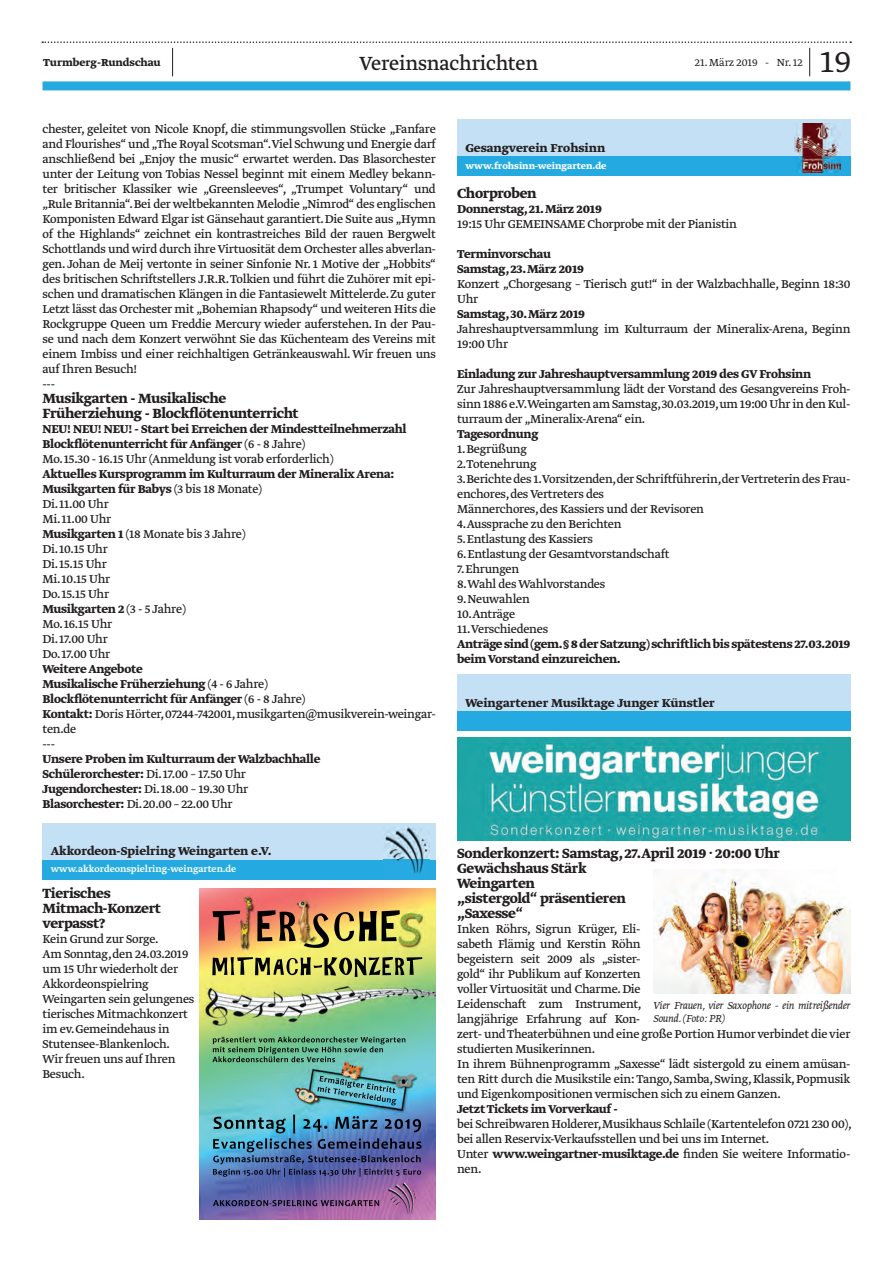
<style>
.page{position:relative;width:893px;height:1263px;background:#fff}
.page>*{position:absolute;margin:0;border:0;box-sizing:border-box;transform-origin:0 0}
.t1{font:300 36px "Greta Text Std";color:#231f20}
.t2{font:22.5px "Greta Text Std";letter-spacing:-.01em;color:#231f20}
.t3{font:700 15.75px/15px "Greta Text Std";letter-spacing:-.02em;color:#231f20}
.t4{font:13.5px/15px "Greta Text Std";letter-spacing:-.02em;color:#231f20}
.t5{font:700 13.5px/15px "Greta Text Std";letter-spacing:-.02em;color:#231f20}
.t6{font:700 13.5px "Greta Text Std";color:#231f20}
.t7{font:italic 300 12px/13.5px "Greta Text Std";letter-spacing:-.02em;color:#231f20}
.t8{font:700 12px "Greta Text Std";color:#231f20}
.t9{font:300 12px "Greta Text Std";color:#231f20}
.t10{font:500 10.5px "Greta Text Std";color:#fff}
.t11{font:700 10.5px "Greta Text Std";color:#fff}
.s1{font-weight:400}
.s2{font-weight:700}
</style>
<div class="page">
<div style="left:43px;top:81px;width:807px;height:9px;background:#24aae1"></div>
<svg style="left:42px;top:41px;width:809px;height:35px"></svg>
<div style="left:43px;top:823px;width:393px;height:57px;background:#c3e0f4"></div>
<div style="left:43px;top:860px;width:393px;height:20px;background:#24aae1"></div>
<img style="left:383px;top:827px;width:46px;height:47px">
<img style="left:200px;top:888px;width:236px;height:331px">
<div style="left:457px;top:119px;width:393px;height:57px;background:#c3e0f4"></div>
<div style="left:457px;top:156px;width:393px;height:20px;background:#24aae1"></div>
<img style="left:794px;top:123px;width:47px;height:49px">
<img style="left:653px;top:869px;width:197px;height:124px">
<div style="left:457px;top:674px;width:393px;height:57px;background:#c3e0f4"></div>
<div style="left:457px;top:711px;width:393px;height:20px;background:#24aae1"></div>
<img style="left:457px;top:737px;width:393px;height:103px">
<p class="t8" style="left:43px;top:56px;width:119px">Turmberg-Rundschau</p>
<h2 class="t2" style="left:360px;top:50px;width:180px">Vereinsnachrichten</h2>
<p class="t9" style="left:695px;top:56px;width:109px">21. März 2019 - Nr. 12</p>
<h1 class="t1" style="left:820px;top:41px;width:32px">19</h1>
<p class="t4" style="left:43px;top:122px;width:395px">chester, geleitet von Nicole Knopf, die stimmungsvollen Stücke „Fanfare and Flourishes“ und „The Royal Scotsman“.Viel Schwung und Energie darf anschließend bei „Enjoy the music“ erwartet werden. Das Blasorchester unter der Leitung von Tobias Nessel beginnt mit einem Medley bekann&shy;ter britischer Klassiker wie „Greensleeves“, „Trumpet Voluntary“ und „Rule Britannia“. Bei der weltbekannten Melodie „Nimrod“ des englischen Komponisten Edward Elgar ist Gänsehaut garantiert. Die Suite aus „Hymn of the Highlands“ zeichnet ein kontrastreiches Bild der rauen Bergwelt Schottlands und wird durch ihre Virtuosität dem Orchester alles abverlan&shy;gen. Johan de Meij vertonte in seiner Sinfonie Nr. 1 Motive der „Hobbits“ des britischen Schriftstellers J.R.R.Tolkien und führt die Zuhörer mit epi&shy;schen und dramatischen Klängen in die Fantasiewelt Mittelerde. Zu guter Letzt lässt das Orchester mit „Bohemian Rhapsody“ und weiteren Hits die Rockgruppe Queen um Freddie Mercury wieder auferstehen. In der Pau&shy;se und nach dem Konzert verwöhnt Sie das Küchenteam des Vereins mit einem Imbiss und einer reichhaltigen Getränkeauswahl. Wir freuen uns auf Ihren Besuch!<br>---</p>
<p class="t3" style="left:43px;top:391px;width:258px">Musikgarten - Musikalische<br>Früherziehung - Blockflötenunterricht</p>
<p class="t5" style="left:43px;top:422px;width:366px">NEU! NEU! NEU! - Start bei Erreichen der Mindestteilnehmerzahl<br>Blockflötenunterricht für Anfänger <span class="s1">(6 - 8 Jahre)<br>Mo. 15.30 - 16.15 Uhr (Anmeldung ist vorab erforderlich)</span></p>
<p class="t4" style="left:43px;top:467px;width:353px"><span class="s2">Aktuelles Kursprogramm im Kulturraum der Mineralix Arena:<br>Musikgarten für Babys</span> (3 bis 18 Monate)<br>Di. 11.00 Uhr<br>Mi. 11.00 Uhr<br><span class="s2">Musikgarten 1</span> (18 Monate bis 3 Jahre)<br>Di. 10.15 Uhr<br>Di. 15.15 Uhr<br>Mi. 10.15 Uhr<br>Do. 15.15 Uhr<br><span class="s2">Musikgarten 2</span> (3 - 5 Jahre)<br>Mo. 16.15 Uhr<br>Di. 17.00 Uhr<br>Do. 17.00 Uhr</p>
<p class="t4" style="left:43px;top:662px;width:395px"><span class="s2">Weitere Angebote<br>Musikalische Früherziehung</span> (4 - 6 Jahre)<br><span class="s2">Blockflötenunterricht für Anfänger</span> (6 - 8 Jahre)<br><span class="s2">Kontakt:</span> Doris Hörter, 07244-742001, musikgarten@musikverein-weingar&shy;ten.de<br>---</p>
<p class="t5" style="left:43px;top:752px;width:279px">Unsere Proben im Kulturraum der Walzbachhalle Schülerorchester: <span class="s1">Di. 17.00 – 17.50 Uhr </span>Jugendorchester: <span class="s1">Di. 18.00 – 19.30 Uhr </span>Blasorchester: <span class="s1">Di. 20.00 – 22.00 Uhr</span></p>
<p class="t6" style="left:51px;top:843px;width:222px">Akkordeon-Spielring Weingarten e.V.</p>
<p class="t10" style="left:51px;top:863px;width:187px">www.akkordeonspielring-weingarten.de</p>
<p class="t3" style="left:43px;top:886px;width:120px">Tierisches<br>Mitmach-Konzert verpasst?</p>
<p class="t4" style="left:43px;top:932px;width:153px">Kein Grund zur Sorge.<br>Am Sonntag, den 24.03.2019 um 15 Uhr wiederholt der<br>Akkordeonspielring<br>Weingarten sein gelungenes tierisches Mitmachkonzert im ev. Gemeindehaus in<br>Stutensee-Blankenloch.<br>Wir freuen uns auf Ihren<br>Besuch.</p>
<p class="t6" style="left:465px;top:140px;width:141px">Gesangverein Frohsinn</p>
<p class="t11" style="left:465px;top:159px;width:143px">www.frohsinn-weingarten.de</p>
<p class="t3" style="left:457px;top:187px;width:81px">Chorproben</p>
<p class="t5" style="left:457px;top:202px;width:146px">Donnerstag, 21. März 2019</p>
<p class="t4" style="left:457px;top:217px;width:281px">19:15 Uhr GEMEINSAME Chorprobe mit der Pianistin</p>
<p class="t5" style="left:457px;top:247px;width:128px">Terminvorschau<br>Samstag, 23. März 2019</p>
<p class="t4" style="left:457px;top:277px;width:395px">Konzert „Chorgesang – Tierisch gut!“ in der Walzbachhalle, Beginn 18:30<br>Uhr</p>
<p class="t5" style="left:457px;top:307px;width:129px">Samstag, 30. März 2019</p>
<p class="t4" style="left:457px;top:322px;width:395px">Jahreshauptversammlung im Kulturraum der Mineralix-Arena, Beginn<br>19:00 Uhr</p>
<p class="t5" style="left:457px;top:367px;width:355px">Einladung zur Jahreshauptversammlung 2019 des GV Frohsinn</p>
<p class="t4" style="left:457px;top:382px;width:395px;text-align:justify">Zur Jahreshauptversammlung lädt der Vorstand des Gesangvereins Froh&shy;sinn 1886 e.V.Weingarten am Samstag,30.03.2019,um 19:00 Uhr in den Kul&shy;turraum der „Mineralix-Arena“ ein.</p>
<p class="t5" style="left:457px;top:427px;width:83px">Tagesordnung</p>
<p class="t4" style="left:457px;top:442px;width:395px">1. Begrüßung<br>2.Totenehrung<br>3.Berichte des 1.Vorsitzenden,der Schriftführerin,der Vertreterin des Frau&shy;enchores, des Vertreters des<br>Männerchores, des Kassiers und der Revisoren<br>4.Aussprache zu den Berichten</p>
<p class="t4" style="left:457px;top:532px;width:137px">5. Entlastung des Kassiers</p>
<p class="t4" style="left:457px;top:547px;width:214px">6. Entlastung der Gesamtvorstandschaft</p>
<p class="t4" style="left:457px;top:562px;width:150px">7. Ehrungen<br>8.Wahl des Wahlvorstandes</p>
<p class="t4" style="left:457px;top:592px;width:93px">9. Neuwahlen<br>10.Anträge<br>11.Verschiedenes</p>
<p class="t5" style="left:457px;top:637px;width:395px">Anträge sind (gem.§ 8 der Satzung) schriftlich bis spätestens 27.03.2019 beim Vorstand einzureichen.</p>
<p class="t6" style="left:465px;top:695px;width:251px">Weingartener Musiktage Junger Künstler</p>
<p class="t3" style="left:457px;top:847px;width:324px">Sonderkonzert: Samstag, 27.April 2019 · 20:00 Uhr<br>Gewächshaus Stärk<br>Weingarten<br>„sistergold“ präsentieren<br>„Saxesse“</p>
<p class="t4" style="left:457px;top:922px;width:395px">Inken Röhrs, Sigrun Krüger, Eli-<br>sabeth Flämig und Kerstin Röhn<br>begeistern seit 2009 als „sister-<br>gold“ ihr Publikum auf Konzerten<br>voller Virtuosität und Charme. Die<br>Leidenschaft zum Instrument,<br>langjährige Erfahrung auf Kon-<br>zert- und Theaterbühnen und eine große Portion Humor verbindet die vier studierten Musikerinnen.<br>In ihrem Bühnenprogramm „Saxesse“ lädt sistergold zu einem amüsan&shy;ten Ritt durch die Musikstile ein: Tango, Samba, Swing, Klassik, Popmusik und Eigenkompositionen vermischen sich zu einem Ganzen.</p>
<p class="t5" style="left:457px;top:1102px;width:162px">Jetzt Tickets im Vorverkauf -</p>
<p class="t4" style="left:457px;top:1117px;width:396px">bei Schreibwaren Holderer,Musikhaus Schlaile (Kartentelefon 0721 230 00), bei allen Reservix-Verkaufsstellen und bei uns im Internet.<br>Unter <span class="s2">www.weingartner-musiktage.de</span> finden Sie weitere Informatio&shy;nen.</p>
<p class="t7" style="left:653px;top:999px;width:199px">Vier Frauen, vier Saxophone - ein mitreißender<br>Sound. (Foto: PR)</p>
</div>
